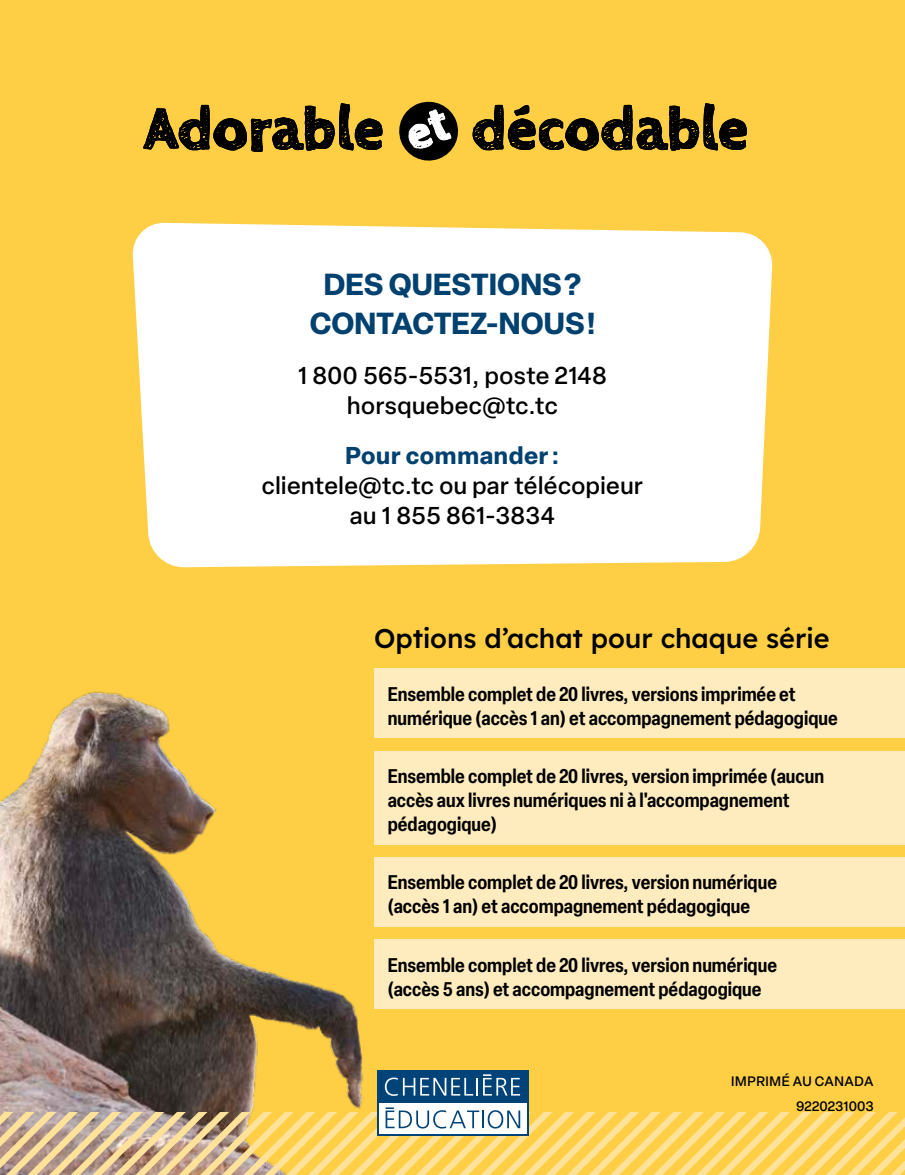
<style>
.page{position:relative;width:905px;height:1175px;background:#fff}
.page>*{position:absolute;margin:0;border:0;box-sizing:border-box;transform-origin:0 0}
.t1{font:700 30px/39px "Elza";color:#004170;text-align:center}
.t2{font:500 27px "Lexend";letter-spacing:-.005em;color:#000}
.t3{font:500 24px/30px "Elza";letter-spacing:.02em;color:#000;text-align:center}
.t4{font:700 24px "Elza";letter-spacing:.025em;color:#004170}
.t5{font:600 condensed 19.5px/24px "Elza";color:#000}
.t6{font:500 13.5px "Elza";letter-spacing:.045em;color:#000}
.t7{font:500 13.5px "Elza";letter-spacing:.015em;color:#000}
</style>
<div class="page">
<div style="left:0;top:0;width:904px;height:1174px;background:#fecf44"></div>
<div style="left:132px;top:222px;width:641px;height:345px;background:#fff"></div>
<svg style="left:143px;top:101px;width:604px;height:60px"></svg>
<img style="left:0;top:691px;width:376px;height:416px">
<div style="left:374px;top:668px;width:530px;height:70px;background:#ffecbe"></div>
<div style="left:374px;top:751px;width:530px;height:93px;background:#ffecbe"></div>
<div style="left:374px;top:857px;width:530px;height:69px;background:#ffecbe"></div>
<div style="left:374px;top:939px;width:530px;height:70px;background:#ffecbe"></div>
<div style="left:377px;top:1070px;width:151px;height:65px;background:#004379"></div>
<div style="left:379px;top:1103px;width:147px;height:30px;background:#fff"></div>
<svg style="left:385px;top:1074px;width:135px;height:21px"></svg>
<svg style="left:0;top:1107px;width:904px;height:67px"></svg>
<h1 class="t1" style="left:310px;top:263px;width:287px">DES QUESTIONS ?<br>CONTACTEZ-NOUS !</h1>
<p class="t3" style="left:298px;top:360px;width:310px">1 800 565-5531, poste 2148 horsquebec@tc.tc</p>
<p class="t4" style="left:345px;top:438px;width:215px">Pour commander :</p>
<p class="t3" style="left:262px;top:470px;width:382px">clientele@tc.tc ou par télécopieur au 1 855 861-3834</p>
<h2 class="t2" style="left:374px;top:619px;width:457px">Options d’achat pour chaque série</h2>
<p class="t5" style="left:388px;top:681px;width:451px">Ensemble complet de 20 livres, versions imprimée et numérique (accès 1 an) et accompagnement pédagogique</p>
<p class="t5" style="left:388px;top:763px;width:438px">Ensemble complet de 20 livres, version imprimée (aucun accès aux livres numériques ni à l'accompagnement pédagogique)</p>
<p class="t5" style="left:388px;top:870px;width:391px">Ensemble complet de 20 livres, version numérique (accès 1 an) et accompagnement pédagogique</p>
<p class="t5" style="left:388px;top:952px;width:391px">Ensemble complet de 20 livres, version numérique (accès 5 ans) et accompagnement pédagogique</p>
<p class="t6" style="left:731px;top:1071px;width:144px">IMPRIMÉ AU CANADA</p>
<p class="t7" style="left:796px;top:1096px;width:79px">9220231003</p>
</div>
